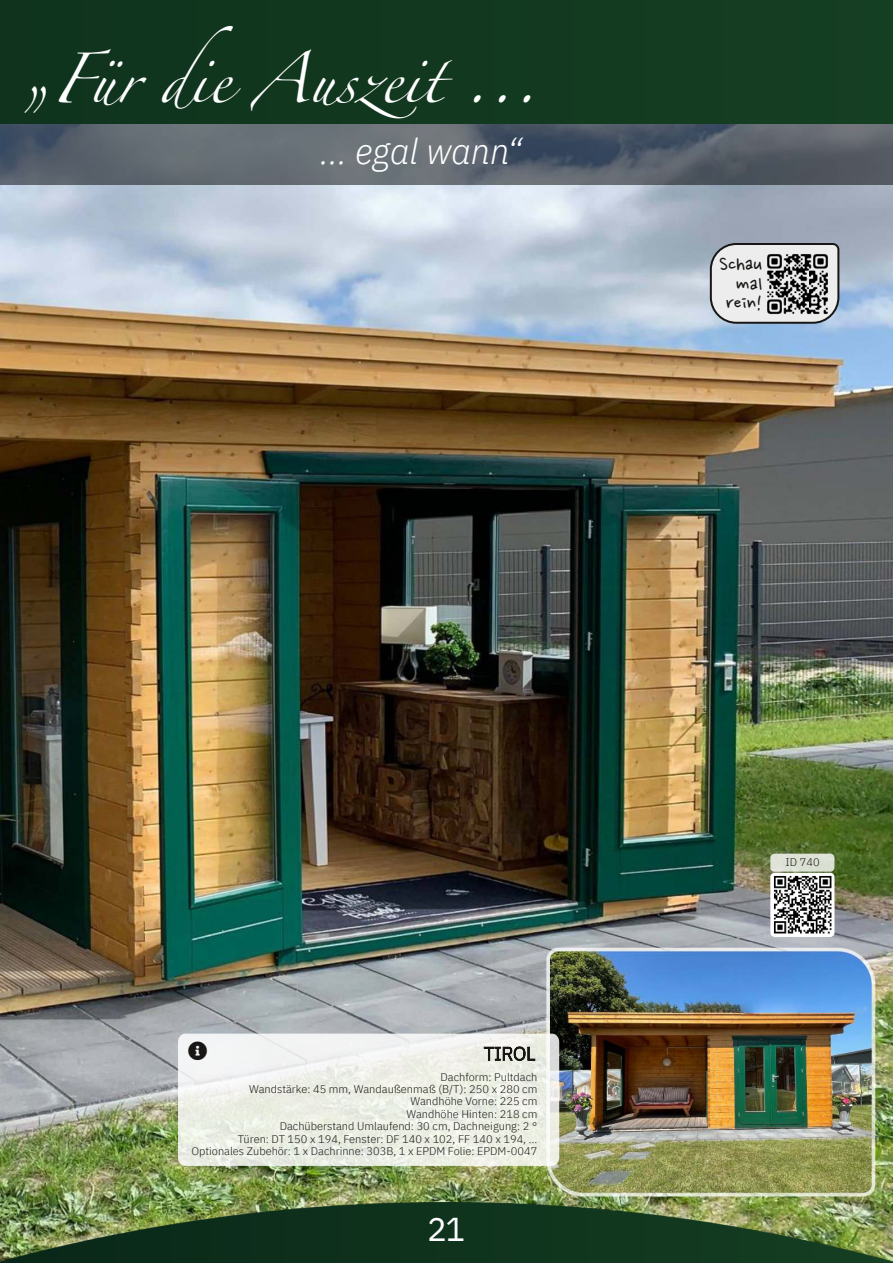
<style>
.page{position:relative;width:893px;height:1263px;background:#fff}
.page>*{position:absolute;margin:0;border:0;box-sizing:border-box;transform-origin:0 0}
.t1{font:45px "font 00000000295 d 01 ca";color:#fff;scale:.96 1}
.t2{font:36px "font 00000000295 d 01 ca";color:#fff;scale:.96 1}
.t3{font:33px "font 00000000295 d 01 c 9";color:#fff}
.t4{font:22.2px/19.2px "font 00000000295 d 01 ca";color:#181715;text-align:right}
.t5{font:11.1px/12.5px "font 00000000295 d 01 c 8";color:#181715;text-align:right}
</style>
<div class="page">
<img style="left:0;top:185px;width:893px;height:1017px">
<svg style="left:710px;top:243px;width:129px;height:81px;background:#cdcfd0"></svg>
<img style="left:764px;top:250px;width:67px;height:68px">
<img style="left:770px;top:873px;width:64px;height:64px">
<svg style="left:770px;top:854px;width:64px;height:18px"></svg>
<svg style="left:178px;top:1033px;width:381px;height:133px;fill:#eef0e7"></svg>
<svg style="left:484px;top:1046px;width:51px;height:15px"></svg>
<img style="left:0;top:1202px;width:893px;height:61px">
<div style="left:0;top:123px;width:893px;height:62px;background:#000;opacity:.5"></div>
<div style="left:0;top:0;width:893px;height:123px;background:#12391f"></div>
<svg style="left:189px;top:1041px;width:18px;height:19px"></svg>
<h1 class="t1" style="left:21px;top:61px;width:541px">„Für die Auszeit ...</h1>
<h2 class="t2" style="left:320px;top:127px;width:212px">... egal wann“</h2>
<h3 class="t4" style="left:719px;top:255px;width:45px">Schau mal rein!</h3>
<p class="t5" style="left:192px;top:1070px;width:347px">Dachform: Pultdach<br>Wandstärke: 45 mm, Wandaußenmaß (B/T): 250 x 280 cm<br>Wandhöhe Vorne: 225 cm<br>Wandhöhe Hinten: 218 cm<br>Dachüberstand Umlaufend: 30 cm, Dachneigung: 2 °<br>Türen: DT 150 x 194, Fenster: DF 140 x 102, FF 140 x 194, … Optionales Zubehör: 1 x Dachrinne: 303B, 1 x EPDM Folie: EPDM-0047</p>
<h3 class="t3" style="left:427px;top:1207px;width:39px">21</h3>
<p class="t5" style="left:785px;top:856px;width:36px">ID 740</p>
</div>
